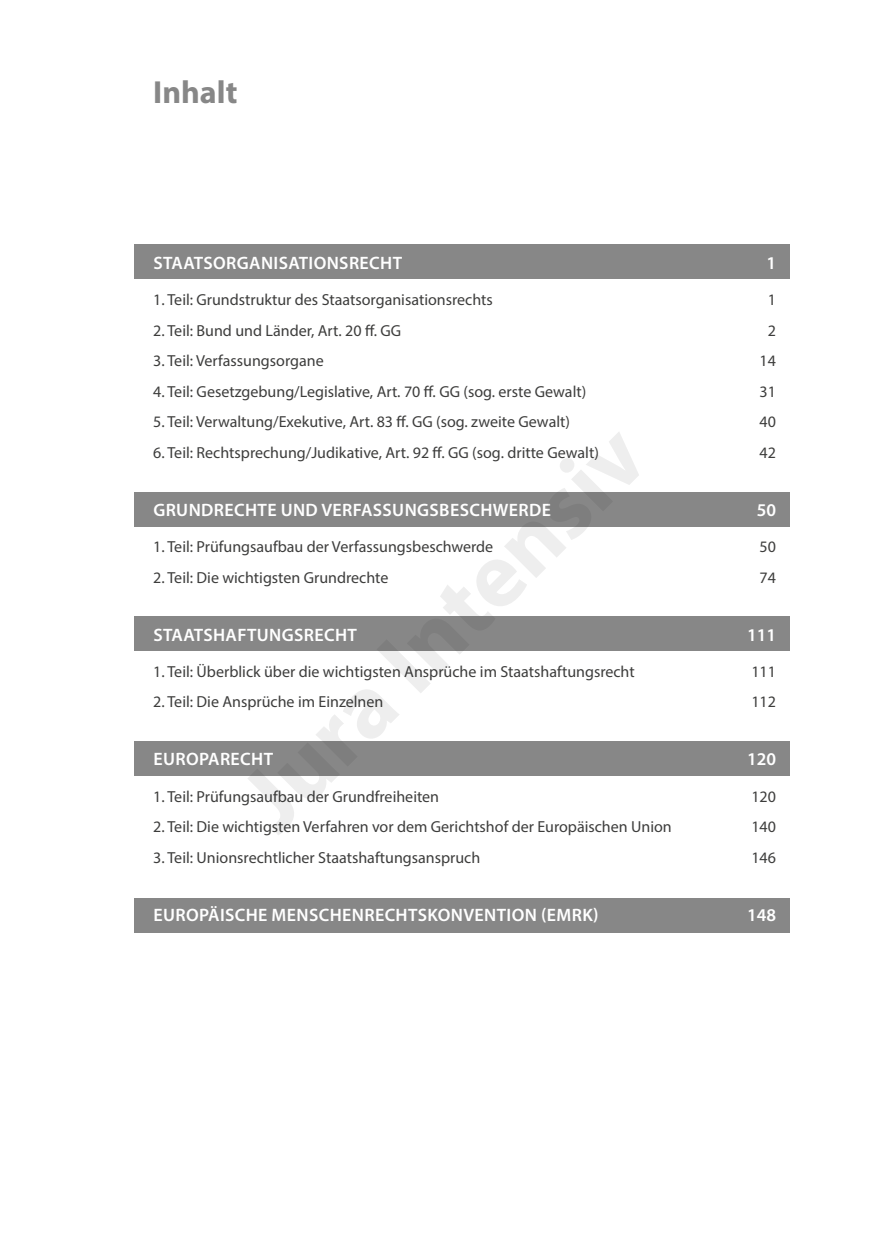
<style>
.page{position:relative;width:891px;height:1259px;background:#fff}
.page>*{position:absolute;margin:0;border:0;box-sizing:border-box;transform-origin:0 0}
.t1{font:700 32px "Myriad Pro";color:#878787}
.t2{font:600 18px "Myriad Pro";letter-spacing:.02em;color:#fff}
.t3{font:16px "Myriad Pro";color:#3d3d3c}
</style>
<div class="page">
<div style="left:134px;top:898px;width:655px;height:34px;background:#878787"></div>
<div style="left:134px;top:741px;width:655px;height:34px;background:#878787"></div>
<div style="left:134px;top:616px;width:655px;height:34px;background:#878787"></div>
<div style="left:134px;top:493px;width:655px;height:34px;background:#878787"></div>
<div style="left:134px;top:245px;width:655px;height:34px;background:#878787"></div>
<h1 class="t1" style="left:153px;top:72px;width:86px">Inhalt</h1>
<p class="t2" style="left:153px;top:251px;width:250px">STAATSORGANISATIONSRECHT</p>
<p class="t2" style="left:766px;top:251px;width:11px">1</p>
<p class="t3" style="left:153px;top:290px;width:341px">1. Teil: Grundstruktur des Staatsorganisationsrechts</p>
<p class="t3" style="left:767px;top:290px;width:10px">1</p>
<p class="t3" style="left:153px;top:320px;width:249px">2. Teil: Bund und Länder, Art. 20 ff. GG</p>
<p class="t3" style="left:767px;top:320px;width:10px">2</p>
<p class="t3" style="left:153px;top:351px;width:172px">3. Teil: Verfassungsorgane</p>
<p class="t3" style="left:759px;top:351px;width:18px">14</p>
<p class="t3" style="left:153px;top:381px;width:434px">4. Teil: Gesetzgebung/Legislative, Art. 70 ff. GG (sog. erste Gewalt)</p>
<p class="t3" style="left:759px;top:381px;width:18px">31</p>
<p class="t3" style="left:153px;top:412px;width:418px">5. Teil: Verwaltung/Exekutive, Art. 83 ff. GG (sog. zweite Gewalt)</p>
<p class="t3" style="left:759px;top:412px;width:18px">40</p>
<p class="t3" style="left:153px;top:442px;width:447px">6. Teil: Rechtsprechung/Judikative, Art. 92 ff. GG (sog. dritte Gewalt)</p>
<p class="t3" style="left:759px;top:442px;width:18px">42</p>
<p class="t2" style="left:153px;top:498px;width:399px">GRUNDRECHTE UND VERFASSUNGSBESCHWERDE</p>
<p class="t2" style="left:756px;top:498px;width:21px">50</p>
<p class="t3" style="left:153px;top:537px;width:341px">1. Teil: Prüfungsaufbau der Verfassungsbeschwerde</p>
<p class="t3" style="left:759px;top:537px;width:18px">50</p>
<p class="t3" style="left:153px;top:567px;width:237px">2. Teil: Die wichtigsten Grundrechte</p>
<p class="t3" style="left:759px;top:567px;width:18px">74</p>
<p class="t2" style="left:153px;top:623px;width:205px">STAATSHAFTUNGSRECHT</p>
<p class="t2" style="left:746px;top:623px;width:30px">111</p>
<p class="t3" style="left:153px;top:661px;width:483px">1. Teil: Überblick über die wichtigsten Ansprüche im Staatshaftungsrecht</p>
<p class="t3" style="left:751px;top:661px;width:26px">111</p>
<p class="t3" style="left:153px;top:692px;width:231px">2. Teil: Die Ansprüche im Einzelnen</p>
<p class="t3" style="left:751px;top:692px;width:26px">112</p>
<p class="t2" style="left:153px;top:748px;width:121px">EUROPARECHT</p>
<p class="t2" style="left:746px;top:748px;width:30px">120</p>
<p class="t3" style="left:153px;top:786px;width:287px">1. Teil: Prüfungsaufbau der Grundfreiheiten</p>
<p class="t3" style="left:751px;top:786px;width:26px">120</p>
<p class="t3" style="left:153px;top:817px;width:520px">2. Teil: Die wichtigsten Verfahren vor dem Gerichtshof der Europäischen Union</p>
<p class="t3" style="left:751px;top:817px;width:26px">140</p>
<p class="t3" style="left:153px;top:847px;width:328px">3. Teil: Unionsrechtlicher Staatshaftungsanspruch</p>
<p class="t3" style="left:751px;top:847px;width:26px">146</p>
<p class="t2" style="left:153px;top:903px;width:446px">EUROPÄISCHE MENSCHENRECHTSKONVENTION (EMRK)</p>
<p class="t2" style="left:746px;top:903px;width:30px">148</p>
</div>
